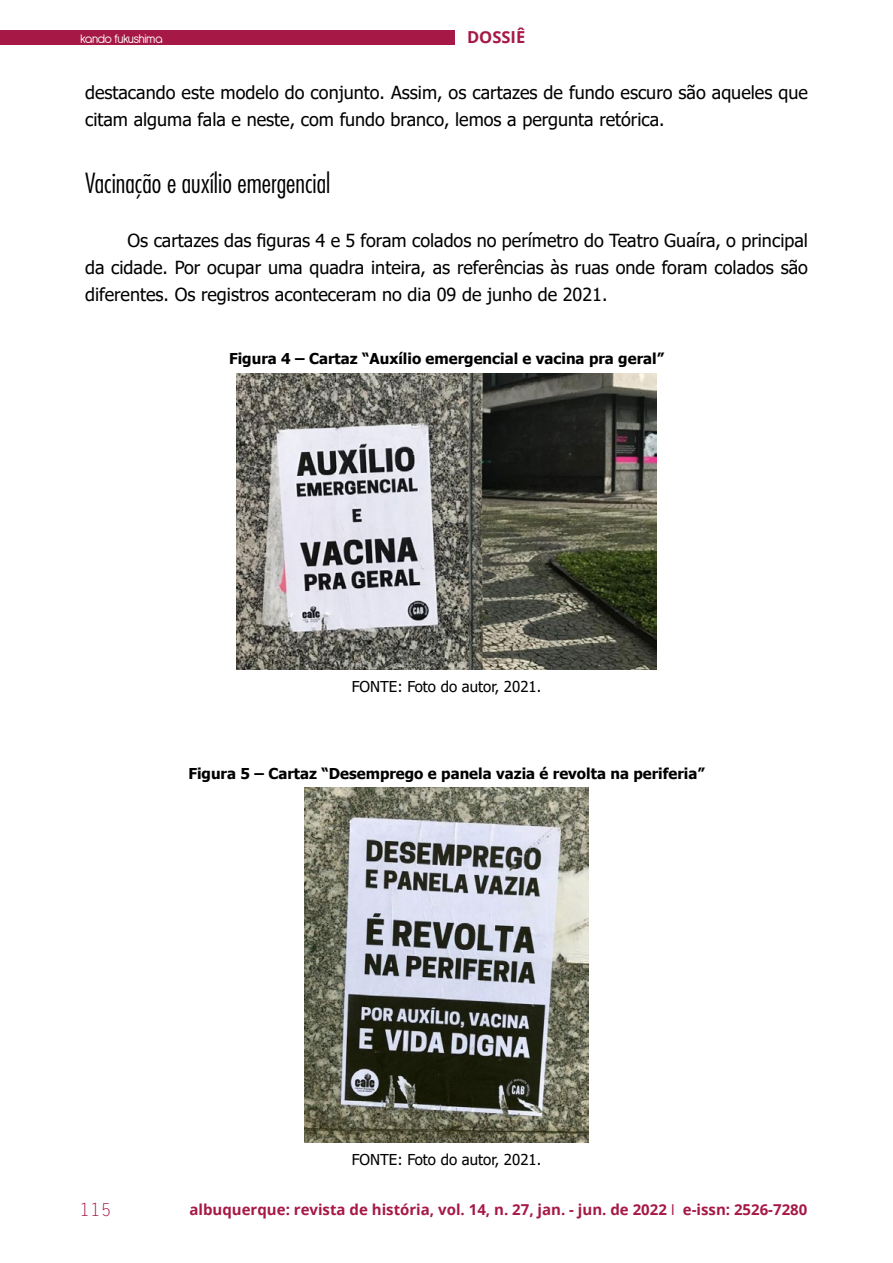
<style>
.page{position:relative;width:893px;height:1263px;background:#fff}
.page>*{position:absolute;margin:0;border:0;box-sizing:border-box;transform-origin:0 0}
.t1{font:300 condensed 27px "Futura";color:#000}
.t2{font:18px/27px "Tahoma";color:#000}
.t3{font:18px "Letter Gothic Std";color:#a61846}
.t4{font:700 16.5px "Open Sans";color:#a61846}
.t5{font:700 15px "Tahoma";color:#000}
.t6{font:700 15px "Open Sans";color:#a61846}
.t7{font:15px "Tahoma";color:#000}
.t8{font:13.5px "Antipasto";letter-spacing:-.04em;color:#fff}
.s1{font-weight:400}
</style>
<div class="page">
<div style="left:0;top:30px;width:455px;height:15px;background:#a61846"></div>
<img style="left:236px;top:373px;width:420px;height:296px">
<img style="left:304px;top:788px;width:284px;height:355px">
<p class="t8" style="left:80px;top:27px;width:84px">kando fukushima</p>
<p class="t4" style="left:467px;top:25px;width:60px">DOSSIÊ</p>
<p class="t2" style="left:85px;top:80px;width:724px">destacando este modelo do conjunto. Assim, os cartazes de fundo escuro são aqueles que citam alguma fala e neste, com fundo branco, lemos a pergunta retórica.</p>
<h1 class="t1" style="left:85px;top:167px;width:247px">Vacinação e auxílio emergencial</h1>
<p class="t2" style="left:85px;top:228px;width:724px;text-align:justify;text-indent:43px">Os cartazes das figuras 4 e 5 foram colados no perímetro do Teatro Guaíra, o principal da cidade. Por ocupar uma quadra inteira, as referências às ruas onde foram colados são diferentes. Os registros aconteceram no dia 09 de junho de 2021.</p>
<p class="t5" style="left:229px;top:348px;width:436px">Figura 4 – Cartaz “Auxílio emergencial e vacina pra geral”</p>
<p class="t7" style="left:352px;top:676px;width:191px">FONTE: Foto do autor, 2021.</p>
<p class="t5" style="left:188px;top:763px;width:518px">Figura 5 – Cartaz “Desemprego e panela vazia é revolta na periferia”</p>
<p class="t7" style="left:352px;top:1150px;width:191px">FONTE: Foto do autor, 2021.</p>
<p class="t3" style="left:79px;top:1200px;width:34px">115</p>
<p class="t6" style="left:189px;top:1198px;width:619px">albuquerque: revista de história, vol. 14, n. 27, jan. - jun. de 2022 <span class="s1">I</span> e-issn: 2526-7280</p>
</div>
